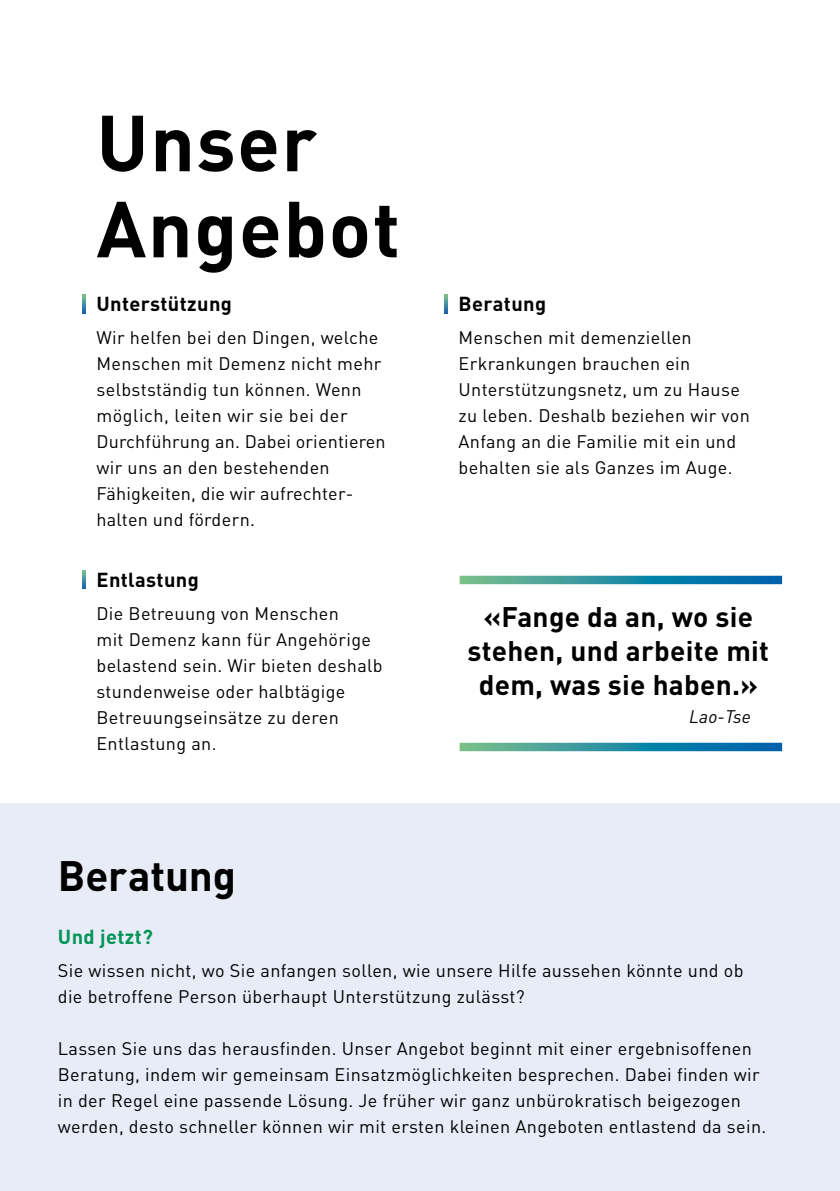
<style>
.page{position:relative;width:840px;height:1191px;background:#fff}
.page>*{position:absolute;margin:0;border:0;box-sizing:border-box;transform-origin:0 0}
.t1{font:700 78px/86px "DIN Pro";letter-spacing:.02em;color:#000}
.t2{font:700 42px "DIN Pro";letter-spacing:-.005em;color:#000}
.t3{font:700 28px/34px "DIN Pro";letter-spacing:.01em;color:#000;text-align:center}
.t4{font:700 20px "DIN Pro";letter-spacing:.02em;color:#000}
.t5{font:700 20px "DIN Pro";letter-spacing:.02em;color:#009456}
.t6{font:18px/26px "DIN Pro";letter-spacing:.02em;color:#000}
.t7{font:italic 18px "DIN Pro";letter-spacing:.01em;color:#000}
</style>
<div class="page">
<div style="left:0;top:803px;width:839px;height:388px;background:#e7ecf7"></div>
<svg style="left:82px;top:295px;width:3px;height:18px"></svg>
<svg style="left:82px;top:570px;width:3px;height:19px"></svg>
<svg style="left:459px;top:576px;width:322px;height:8px;background:#2a8ea0"></svg>
<svg style="left:459px;top:742px;width:322px;height:9px;background:#3c97a8"></svg>
<svg style="left:444px;top:295px;width:3px;height:18px"></svg>
<h1 class="t1" style="left:96px;top:97px;width:305px">Unser<br>Angebot</h1>
<p class="t4" style="left:96px;top:290px;width:137px">Unterstützung</p>
<p class="t6" style="left:96px;top:324px;width:290px">Wir helfen bei den Dingen, welche<br>Menschen mit Demenz nicht mehr selbstständig tun können. Wenn möglich, leiten wir sie bei der<br>Durchführung an. Dabei orientieren wir uns an den bestehenden<br>Fähigkeiten, die wir aufrechter&shy;halten und fördern.</p>
<p class="t4" style="left:458px;top:290px;width:89px">Beratung</p>
<p class="t6" style="left:458px;top:324px;width:292px">Menschen mit demenziellen<br>Erkrankungen brauchen ein<br>Unterstützungsnetz, um zu Hause zu leben. Deshalb beziehen wir von<br>Anfang an die Familie mit ein und behalten sie als Ganzes im Auge.</p>
<p class="t4" style="left:96px;top:566px;width:104px">Entlastung</p>
<p class="t6" style="left:96px;top:599px;width:287px">Die Betreuung von Menschen<br>mit Demenz kann für Angehörige belastend sein. Wir bieten deshalb stundenweise oder halbtägige<br>Betreuungseinsätze zu deren<br>Entlastung an.</p>
<h3 class="t3" style="left:467px;top:599px;width:303px">«Fange da an, wo sie stehen, und arbeite mit dem, was sie haben.»</h3>
<p class="t7" style="left:688px;top:706px;width:63px">Lao-Tse</p>
<h2 class="t2" style="left:58px;top:847px;width:180px">Beratung</h2>
<p class="t5" style="left:58px;top:923px;width:96px">Und jetzt?</p>
<p class="t6" style="left:58px;top:956px;width:686px">Sie wissen nicht, wo Sie anfangen sollen, wie unsere Hilfe aussehen könnte und ob die betroffene Person überhaupt Unterstützung zulässt?</p>
<p class="t6" style="left:58px;top:1034px;width:709px">Lassen Sie uns das herausfinden. Unser Angebot beginnt mit einer ergebnisoffenen Beratung, indem wir gemeinsam Einsatzmöglichkeiten besprechen. Dabei finden wir in der Regel eine passende Lösung. Je früher wir ganz unbürokratisch beigezogen werden, desto schneller können wir mit ersten kleinen Angeboten entlastend da sein.</p>
</div>
